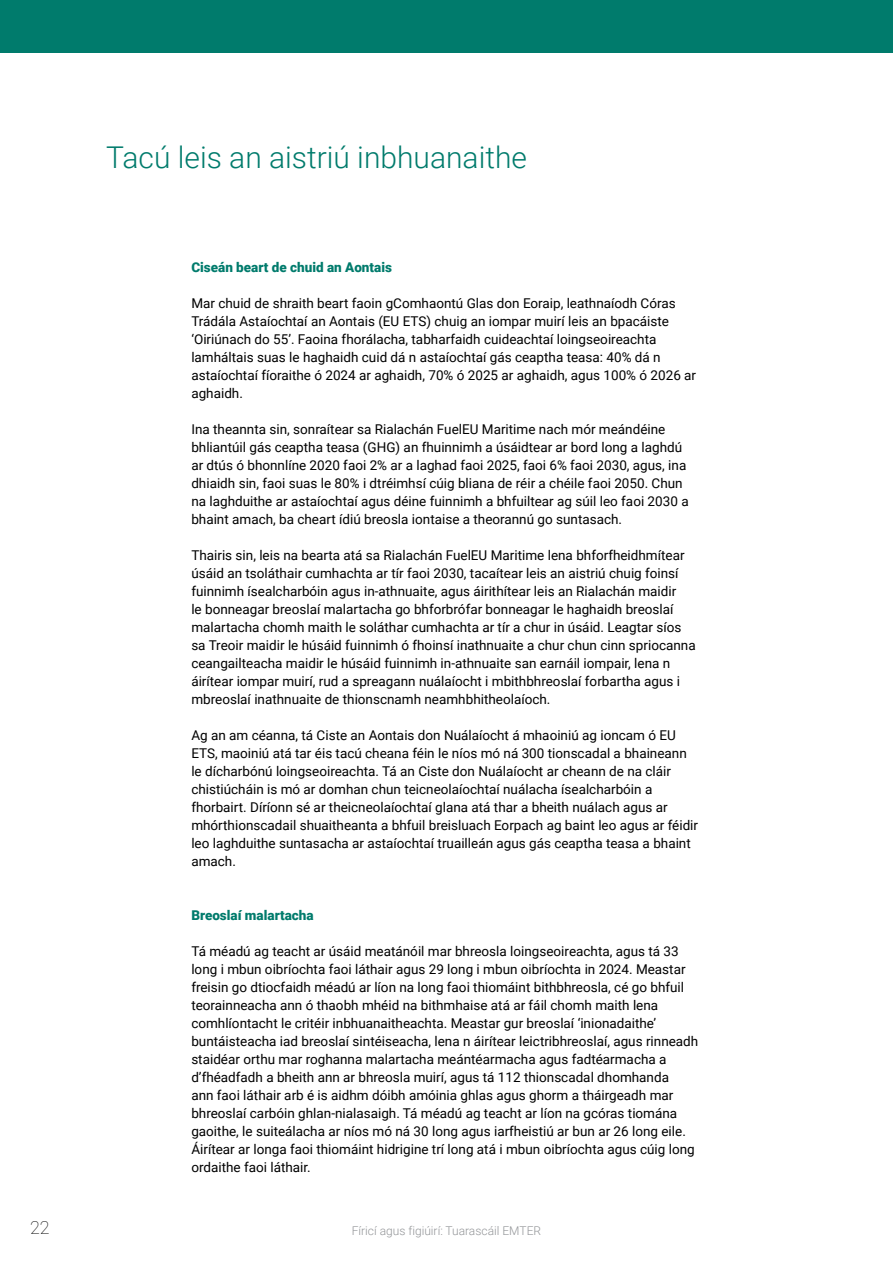
<style>
.page{position:relative;width:893px;height:1263px;background:#fff}
.page>*{position:absolute;margin:0;border:0;box-sizing:border-box;transform-origin:0 0}
.t1{font:300 30px "Roboto";color:#007b6c}
.t2{font:100 18px "Roboto";color:#000}
.t3{font:13.5px/18px "Roboto";color:#000}
.t4{font:900 13.5px "Roboto";color:#007b6c}
.t5{font:300 12px "Roboto";color:#939598}
</style>
<div class="page">
<div style="left:0;top:0;width:893px;height:53px;background:#007b6c"></div>
<h1 class="t1" style="left:106px;top:136px;width:422px">Tacú leis an aistriú inbhuanaithe</h1>
<p class="t4" style="left:191px;top:258px;width:202px">Ciseán beart de chuid an Aontais</p>
<p class="t3" style="left:191px;top:294px;width:506px">Mar chuid de shraith beart faoin gComhaontú Glas don Eoraip, leathnaíodh Córas Trádála Astaíochtaí an Aontais (EU ETS) chuig an iompar muirí leis an bpacáiste ‘Oiriúnach do 55’. Faoina fhorálacha, tabharfaidh cuideachtaí loingseoireachta lamháltais suas le haghaidh cuid dá n astaíochtaí gás ceaptha teasa: 40% dá n astaíochtaí fíoraithe ó 2024 ar aghaidh, 70% ó 2025 ar aghaidh, agus 100% ó 2026 ar aghaidh.</p>
<p class="t3" style="left:191px;top:420px;width:499px">Ina theannta sin, sonraítear sa Rialachán FuelEU Maritime nach mór meándéine bhliantúil gás ceaptha teasa (GHG) an fhuinnimh a úsáidtear ar bord long a laghdú ar dtús ó bhonnlíne 2020 faoi 2% ar a laghad faoi 2025, faoi 6% faoi 2030, agus, ina dhiaidh sin, faoi suas le 80% i dtréimhsí cúig bliana de réir a chéile faoi 2050. Chun na laghduithe ar astaíochtaí agus déine fuinnimh a bhfuiltear ag súil leo faoi 2030 a bhaint amach, ba cheart ídiú breosla iontaise a theorannú go suntasach.</p>
<p class="t3" style="left:191px;top:546px;width:506px">Thairis sin, leis na bearta atá sa Rialachán FuelEU Maritime lena bhforfheidhmítear úsáid an tsoláthair cumhachta ar tír faoi 2030, tacaítear leis an aistriú chuig foinsí fuinnimh ísealcharbóin agus in-athnuaite, agus áirithítear leis an Rialachán maidir<br>le bonneagar breoslaí malartacha go bhforbrófar bonneagar le haghaidh breoslaí malartacha chomh maith le soláthar cumhachta ar tír a chur in úsáid. Leagtar síos sa Treoir maidir le húsáid fuinnimh ó fhoinsí inathnuaite a chur chun cinn spriocanna ceangailteacha maidir le húsáid fuinnimh in-athnuaite san earnáil iompair, lena n áirítear iompar muirí, rud a spreagann nuálaíocht i mbithbhreoslaí forbartha agus i mbreoslaí inathnuaite de thionscnamh neamhbhitheolaíoch.</p>
<p class="t3" style="left:191px;top:726px;width:508px">Ag an am céanna, tá Ciste an Aontais don Nuálaíocht á mhaoiniú ag ioncam ó EU ETS, maoiniú atá tar éis tacú cheana féin le níos mó ná 300 tionscadal a bhaineann le dícharbónú loingseoireachta. Tá an Ciste don Nuálaíocht ar cheann de na cláir chistiúcháin is mó ar domhan chun teicneolaíochtaí nuálacha ísealcharbóin a fhorbairt. Díríonn sé ar theicneolaíochtaí glana atá thar a bheith nuálach agus ar mhórthionscadail shuaitheanta a bhfuil breisluach Eorpach ag baint leo agus ar féidir leo laghduithe suntasacha ar astaíochtaí truailleán agus gás ceaptha teasa a bhaint amach.</p>
<p class="t4" style="left:191px;top:906px;width:124px">Breoslaí malartacha</p>
<p class="t3" style="left:191px;top:942px;width:508px">Tá méadú ag teacht ar úsáid meatánóil mar bhreosla loingseoireachta, agus tá 33 long i mbun oibríochta faoi láthair agus 29 long i mbun oibríochta in 2024. Meastar freisin go dtiocfaidh méadú ar líon na long faoi thiomáint bithbhreosla, cé go bhfuil teorainneacha ann ó thaobh mhéid na bithmhaise atá ar fáil chomh maith lena comhlíontacht le critéir inbhuanaitheachta. Meastar gur breoslaí ‘inionadaithe’ buntáisteacha iad breoslaí sintéiseacha, lena n áirítear leictribhreoslaí, agus rinneadh staidéar orthu mar roghanna malartacha meántéarmacha agus fadtéarmacha a d’fhéadfadh a bheith ann ar bhreosla muirí, agus tá 112 thionscadal dhomhanda<br>ann faoi láthair arb é is aidhm dóibh amóinia ghlas agus ghorm a tháirgeadh mar bhreoslaí carbóin ghlan-nialasaigh. Tá méadú ag teacht ar líon na gcóras tiomána gaoithe, le suiteálacha ar níos mó ná 30 long agus iarfheistiú ar bun ar 26 long eile.<br>Áirítear ar longa faoi thiomáint hidrigine trí long atá i mbun oibríochta agus cúig long ordaithe faoi láthair.</p>
<h2 class="t2" style="left:30px;top:1214px;width:21px">22</h2>
<p class="t5" style="left:352px;top:1223px;width:191px">Fíricí agus figiúirí: Tuarascáil EMTER</p>
</div>
